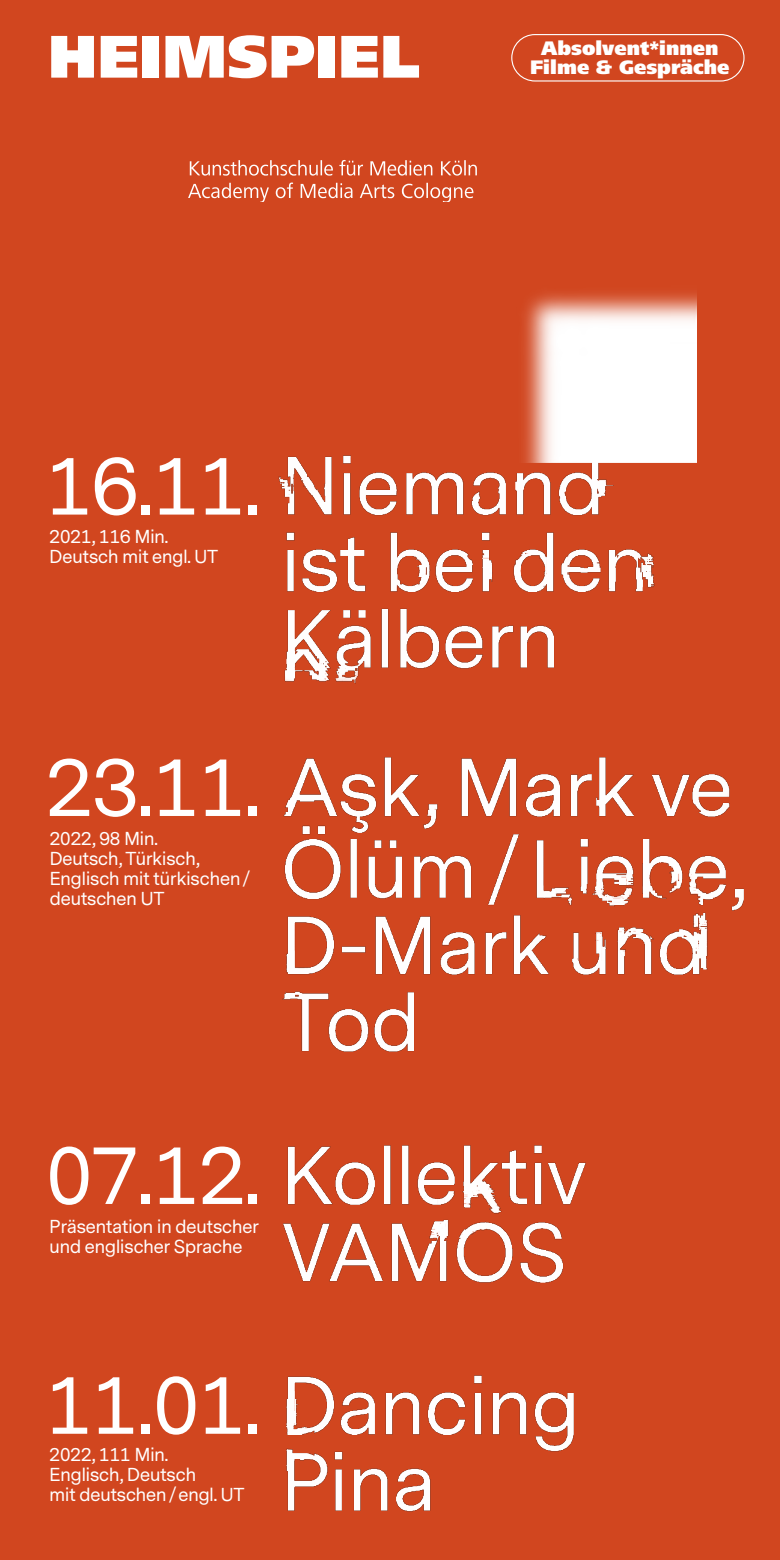
<style>
.page{position:relative;width:780px;height:1560px;background:#fff}
.page>*{position:absolute;margin:0;border:0;box-sizing:border-box;transform-origin:0 0}
.Cover_Titles{font:76.5px "Messina Sans";color:#fff}
.t1{font:900 62.5px "Frutiger Next Pro";color:#fff}
.t2{font:900 20.25px "Frutiger Next Pro";color:#fff}
.Messina_Cover_small{font:17.5px/20px "Messina Sans";color:#fff}
</style>
<div class="page">
<div style="left:0;top:0;width:780px;height:1559px;background:#d1461f"></div>
<div style="left:511px;top:34px;width:233px;height:47px;border:1px solid #fff;border-radius:23px"></div>
<img style="left:516px;top:285px;width:180px;height:177px">
<svg style="left:190px;top:160px;width:143px;height:16px;background:#db7255"></svg>
<svg style="left:339px;top:160px;width:24px;height:16px"></svg>
<svg style="left:370px;top:160px;width:62px;height:16px"></svg>
<svg style="left:441px;top:160px;width:36px;height:16px"></svg>
<svg style="left:188px;top:183px;width:81px;height:19px;background:#da6b4c"></svg>
<svg style="left:276px;top:182px;width:17px;height:16px"></svg>
<svg style="left:300px;top:183px;width:52px;height:15px"></svg>
<svg style="left:360px;top:184px;width:34px;height:14px"></svg>
<svg style="left:401px;top:183px;width:72px;height:19px"></svg>
<p class="t1" style="left:48px;top:21px;width:374px">HEIMSPIEL</p>
<p class="t2" style="left:541px;top:37px;width:179px">Absolvent*innen</p>
<p class="t2" style="left:530px;top:55px;width:201px">Filme &amp; Gespräche</p>
<p class="Cover_Titles" style="left:46px;top:436px;width:215px">16.11.</p>
<p class="Messina_Cover_small" style="left:50px;top:527px;width:120px">2021, 116 Min.</p>
<p class="Messina_Cover_small" style="left:50px;top:547px;width:170px">Deutsch mit engl. UT</p>
<p class="Cover_Titles" style="left:46px;top:737px;width:215px">23.11.</p>
<p class="Messina_Cover_small" style="left:50px;top:828px;width:110px">2022, 98 Min.</p>
<p class="Messina_Cover_small" style="left:50px;top:848px;width:202px">Deutsch, Türkisch,<br>Englisch mit türkischen/ deutschen UT</p>
<p class="Cover_Titles" style="left:46px;top:1125px;width:215px">07.12.</p>
<p class="Messina_Cover_small" style="left:50px;top:1216px;width:211px">Präsentation in deutscher und englischer Sprache</p>
<p class="Cover_Titles" style="left:46px;top:1354px;width:215px">11.01.</p>
<p class="Messina_Cover_small" style="left:50px;top:1444px;width:120px">2022, 111 Min.</p>
<p class="Messina_Cover_small" style="left:50px;top:1464px;width:196px">Englisch, Deutsch<br>mit deutschen/engl. UT</p>
</div>
